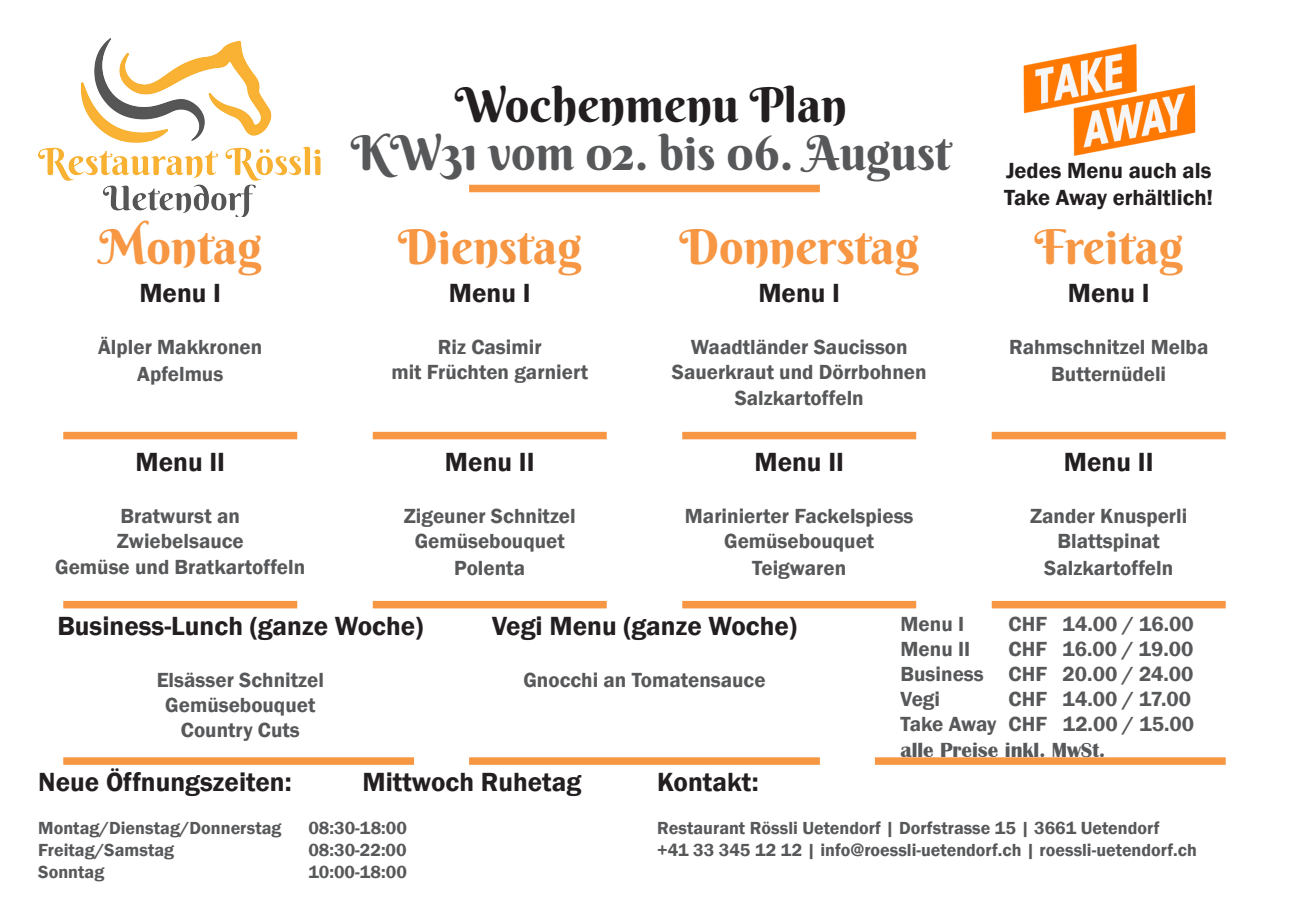
<style>
.page{position:relative;width:1289px;height:919px;background:#fff}
.page>*{position:absolute;margin:0;border:0;box-sizing:border-box;transform-origin:0 0}
.t1{font:48px "Berkshire Swash";color:#f79643}
.t2{font:48px "Berkshire Swash";color:#57585a}
.t3{font:48px "Berkshire Swash";color:#231f20}
.t4{font:600 27px "Franklin Gothic";color:#231f20}
.t5{font:600 22.5px "Franklin Gothic";color:#231f20}
.t6{font:600 21px "Franklin Gothic";color:#57585a}
.t7{font:700 21px "Britannic";color:#57585a}
.t8{font:600 18px "Franklin Gothic";color:#57585a}
</style>
<div class="page">
<img style="left:38px;top:38px;width:283px;height:179px">
<div style="left:63px;top:432px;width:234px;height:7px;background:#f79643"></div>
<div style="left:373px;top:432px;width:233px;height:7px;background:#f79643"></div>
<div style="left:682px;top:432px;width:234px;height:7px;background:#f79643"></div>
<div style="left:991px;top:432px;width:234px;height:7px;background:#f79643"></div>
<div style="left:469px;top:757px;width:350px;height:7px;background:#f79643"></div>
<div style="left:63px;top:757px;width:351px;height:7px;background:#f79643"></div>
<div style="left:874px;top:757px;width:351px;height:7px;background:#f79643"></div>
<div style="left:63px;top:601px;width:234px;height:7px;background:#f79643"></div>
<div style="left:373px;top:601px;width:233px;height:7px;background:#f79643"></div>
<div style="left:682px;top:601px;width:234px;height:7px;background:#f79643"></div>
<div style="left:991px;top:601px;width:234px;height:7px;background:#f79643"></div>
<div style="left:469px;top:185px;width:350px;height:7px;background:#f79643"></div>
<img style="left:1023px;top:43px;width:173px;height:113px">
<p class="t3" style="left:455px;top:74px;width:393px">Wochenmenu Plan</p>
<p class="t2" style="left:351px;top:123px;width:602px">KW31 vom 02. bis 06. August</p>
<p class="t5" style="left:1006px;top:156px;width:207px">Jedes Menu auch als</p>
<p class="t5" style="left:1004px;top:183px;width:210px">Take Away erhältlich!</p>
<p class="t1" style="left:99px;top:217px;width:164px">Montag</p>
<p class="t1" style="left:398px;top:217px;width:185px">Dienstag</p>
<p class="t1" style="left:679px;top:217px;width:241px">Donnerstag</p>
<p class="t1" style="left:1034px;top:217px;width:150px">Freitag</p>
<p class="t4" style="left:139px;top:276px;width:83px">Menu I</p>
<p class="t6" style="left:98px;top:334px;width:166px">Älpler Makkronen</p>
<p class="t6" style="left:137px;top:361px;width:88px">Apfelmus</p>
<p class="t4" style="left:449px;top:276px;width:83px">Menu I</p>
<p class="t6" style="left:438px;top:334px;width:105px">Riz Casimir</p>
<p class="t6" style="left:391px;top:359px;width:198px">mit Früchten garniert</p>
<p class="t4" style="left:758px;top:276px;width:83px">Menu I</p>
<p class="t6" style="left:690px;top:334px;width:218px">Waadtländer Saucisson</p>
<p class="t6" style="left:671px;top:359px;width:256px">Sauerkraut und Dörrbohnen</p>
<p class="t6" style="left:734px;top:384px;width:131px">Salzkartoffeln</p>
<p class="t4" style="left:1067px;top:276px;width:83px">Menu I</p>
<p class="t6" style="left:1009px;top:334px;width:201px">Rahmschnitzel Melba</p>
<p class="t6" style="left:1051px;top:361px;width:116px">Butternüdeli</p>
<p class="t4" style="left:135px;top:445px;width:91px">Menu II</p>
<p class="t6" style="left:121px;top:503px;width:121px">Bratwurst an</p>
<p class="t6" style="left:117px;top:528px;width:128px">Zwiebelsauce</p>
<p class="t6" style="left:55px;top:553px;width:251px">Gemüse und Bratkartoffeln</p>
<p class="t4" style="left:445px;top:445px;width:91px">Menu II</p>
<p class="t6" style="left:404px;top:503px;width:173px">Zigeuner Schnitzel</p>
<p class="t6" style="left:415px;top:528px;width:152px">Gemüsebouquet</p>
<p class="t6" style="left:454px;top:555px;width:72px">Polenta</p>
<p class="t4" style="left:754px;top:445px;width:91px">Menu II</p>
<p class="t6" style="left:685px;top:503px;width:230px">Marinierter Fackelspiess</p>
<p class="t6" style="left:724px;top:528px;width:152px">Gemüsebouquet</p>
<p class="t6" style="left:752px;top:555px;width:95px">Teigwaren</p>
<p class="t4" style="left:1063px;top:445px;width:91px">Menu II</p>
<p class="t6" style="left:1030px;top:503px;width:159px">Zander Knusperli</p>
<p class="t6" style="left:1057px;top:528px;width:104px">Blattspinat</p>
<p class="t6" style="left:1044px;top:555px;width:131px">Salzkartoffeln</p>
<p class="t4" style="left:57px;top:609px;width:367px">Business-Lunch (ganze Woche)</p>
<p class="t6" style="left:157px;top:667px;width:169px">Elsässer Schnitzel</p>
<p class="t6" style="left:165px;top:692px;width:152px">Gemüsebouquet</p>
<p class="t6" style="left:181px;top:717px;width:120px">Country Cuts</p>
<p class="t4" style="left:492px;top:609px;width:306px">Vegi Menu (ganze Woche)</p>
<p class="t6" style="left:523px;top:667px;width:244px">Gnocchi an Tomatensauce</p>
<p class="t6" style="left:900px;top:610px;width:65px">Menu I</p>
<p class="t6" style="left:1008px;top:610px;width:187px">CHF 14.00 / 16.00</p>
<p class="t6" style="left:900px;top:635px;width:71px">Menu II</p>
<p class="t6" style="left:1008px;top:635px;width:186px">CHF 16.00 / 19.00</p>
<p class="t6" style="left:900px;top:661px;width:294px">Business CHF 20.00 / 24.00</p>
<p class="t6" style="left:900px;top:686px;width:41px">Vegi</p>
<p class="t6" style="left:1008px;top:686px;width:184px">CHF 14.00 / 17.00</p>
<p class="t6" style="left:900px;top:711px;width:295px">Take Away CHF 12.00 / 15.00</p>
<p class="t7" style="left:900px;top:737px;width:206px">alle Preise inkl. MwSt.</p>
<p class="t4" style="left:38px;top:765px;width:255px">Neue Öffnungszeiten:</p>
<p class="t4" style="left:362px;top:765px;width:220px">Mittwoch Ruhetag</p>
<p class="t8" style="left:38px;top:817px;width:245px">Montag/Dienstag/Donnerstag</p>
<p class="t8" style="left:308px;top:817px;width:100px">08:30-18:00</p>
<p class="t8" style="left:38px;top:838px;width:137px">Freitag/Samstag</p>
<p class="t8" style="left:308px;top:838px;width:100px">08:30-22:00</p>
<p class="t8" style="left:38px;top:860px;width:68px">Sonntag</p>
<p class="t8" style="left:308px;top:860px;width:100px">10:00-18:00</p>
<p class="t4" style="left:657px;top:765px;width:103px">Kontakt:</p>
<p class="t8" style="left:657px;top:817px;width:503px">Restaurant Rössli Uetendorf | Dorfstrasse 15 | 3661 Uetendorf</p>
<p class="t8" style="left:657px;top:838px;width:541px">+41 33 345 12 12 | info@roessli-uetendorf.ch | roessli-uetendorf.ch</p>
</div>
